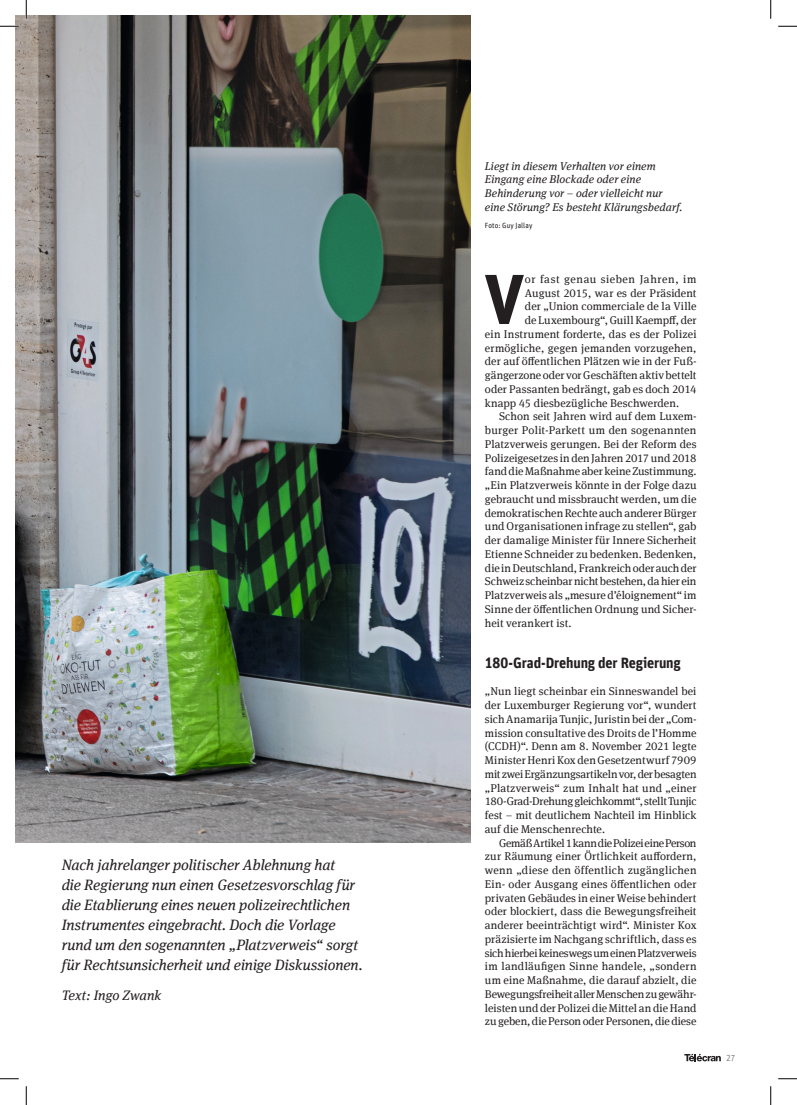
<style>
.page{position:relative;width:797px;height:1105px;background:#fff}
.page>*{position:absolute;margin:0;border:0;box-sizing:border-box;transform-origin:0 0}
._00_Haupttxt_Meta_In{font:700 70.62px "Unit Offc Pro";color:#231f20}
._03_Unterzeile_Meta{font:italic 15px/20px "Meta Serif Offc Pro";letter-spacing:-.005em;color:#231f20}
.Zwischentitel_Unit_1{font:700 15px "Unit Offc Pro";letter-spacing:-.015em;color:#231f20;scale:.95 1}
.Autorenzeile{font:italic 13.75px "Meta Serif Offc Pro";letter-spacing:-.005em;color:#231f20}
._00_Haupttxt_Meta{font:11.25px/13.8px "Meta Serif Offc Pro";letter-spacing:-.005em;color:#231f20;text-align:justify}
._00_Haupttxt_Meta_oh{font:11.25px/13.8px "Meta Serif Offc Pro";letter-spacing:.01em;color:#231f20;text-align:justify}
._00_Haupttxt_Meta_In-2{font:11.25px "Meta Serif Offc Pro";letter-spacing:.01em;color:#231f20}
._10_Bz_Meta_italic{font:italic 11.25px/13.8px "Meta Serif Offc Pro";letter-spacing:.01em;color:#231f20}
._00_Haupttxt_Meta_In-3{font:11.25px "Meta Serif Offc Pro";letter-spacing:.05em;color:#231f20}
.t1{font:8.75px "Unit Offc Pro";color:#808285;scale:.95 1}
._10_Bz_Fotoverweis_U{font:7.5px "Unit Offc Pro";letter-spacing:.01em;color:#231f20;scale:.95 1}
</style>
<div class="page">
<img style="left:16px;top:16px;width:455px;height:826px">
<svg style="left:684px;top:1054px;width:37px;height:7px"></svg>
<svg style="left:0;top:25px;width:19px;height:2px"></svg>
<svg style="left:778px;top:25px;width:19px;height:2px"></svg>
<svg style="left:0;top:1078px;width:19px;height:1px"></svg>
<svg style="left:778px;top:1078px;width:19px;height:1px"></svg>
<svg style="left:25px;top:0;width:2px;height:19px"></svg>
<svg style="left:25px;top:1086px;width:2px;height:19px"></svg>
<svg style="left:770px;top:0;width:1px;height:19px"></svg>
<svg style="left:770px;top:1086px;width:1px;height:19px"></svg>
<p class="_03_Unterzeile_Meta" style="left:62px;top:854px;width:302px">Nach jahrelanger politischer Ablehnung hat<br>die Regierung nun einen Gesetzesvorschlag für die Etablierung eines neuen polizeirechtlichen Instrumentes eingebracht. Doch die Vorlage rund um den sogenannten „Platzverweis“ sorgt für Rechtsunsicherheit und einige Diskussionen.</p>
<p class="Autorenzeile" style="left:62px;top:985px;width:101px">Text: Ingo Zwank</p>
<p class="_10_Bz_Meta_italic" style="left:485px;top:158px;width:199px">Liegt in diesem Verhalten vor einem Eingang eine Blockade oder eine Behinderung vor – oder vielleicht nur eine Störung? Es besteht Klärungsbedarf.</p>
<p class="_10_Bz_Fotoverweis_U" style="left:485px;top:221px;width:51px">Foto: Guy Jallay</p>
<p class="_00_Haupttxt_Meta_In" style="left:484px;top:248px;width:43px">V</p>
<p class="_00_Haupttxt_Meta_In-3" style="left:525px;top:271px;width:173px">or fast genau sieben Jahren, im</p>
<p class="_00_Haupttxt_Meta_In-2" style="left:525px;top:284px;width:173px">August 2015, war es der Präsident</p>
<p class="_00_Haupttxt_Meta_In-2" style="left:525px;top:298px;width:173px">der „Union commerciale de la Ville</p>
<p class="_00_Haupttxt_Meta_In-2" style="left:525px;top:312px;width:173px">de Luxembourg“, Guill Kaempff, der</p>
<p class="_00_Haupttxt_Meta_In-2" style="left:485px;top:326px;width:213px">ein Instrument forderte, das es der Polizei</p>
<p class="_00_Haupttxt_Meta_In-2" style="left:485px;top:339px;width:213px">ermögliche, gegen jemanden vorzugehen,</p>
<p class="_00_Haupttxt_Meta_In-2" style="left:485px;top:353px;width:213px">der auf öffentlichen Plätzen wie in der Fuß-</p>
<p class="_00_Haupttxt_Meta_In-2" style="left:485px;top:367px;width:213px">gängerzone oder vor Geschäften aktiv bettelt</p>
<p class="_00_Haupttxt_Meta_In-2" style="left:485px;top:381px;width:213px">oder Passanten bedrängt, gab es doch 2014</p>
<p class="_00_Haupttxt_Meta_In-2" style="left:485px;top:394px;width:196px">knapp 45 diesbezügliche Beschwerden.</p>
<p class="_00_Haupttxt_Meta" style="left:485px;top:409px;width:213px;text-indent:14px">Schon seit Jahren wird auf dem Luxem&shy;burger Polit-Parkett um den sogenannten Platzverweis gerungen. Bei der Reform des Polizeigesetzes in den Jahren 2017 und 2018 fand die Maßnahme aber keine Zustimmung. „Ein Platzverweis könnte in der Folge dazu gebraucht und missbraucht werden, um die demokratischen Rechte auch anderer Bürger und Organisationen infrage zu stellen“, gab der damalige Minister für Innere Sicherheit Etienne Schneider zu bedenken. Bedenken, die in Deutschland, Frankreich oder auch der Schweiz scheinbar nicht bestehen, da hier ein Platzverweis als „mesure d’éloignement“ im Sinne der öffentlichen Ordnung und Sicher&shy;heit verankert ist.</p>
<p class="Zwischentitel_Unit_1" style="left:485px;top:652px;width:208px">180-Grad-Drehung der Regierung</p>
<p class="_00_Haupttxt_Meta_oh" style="left:485px;top:684px;width:213px">„Nun liegt scheinbar ein Sinneswandel bei der Luxemburger Regierung vor“, wundert sich Anamarija Tunjic, Juristin bei der „Com&shy;mission consultative des Droits de l’Homme (CCDH)“. Denn am 8. November 2021 legte Minister Henri Kox den Gesetzentwurf 7909 mit zwei Ergänzungsartikeln vor, der besagten „Platzverweis“ zum Inhalt hat und „einer 180-Grad-Drehung gleichkommt“, stellt Tunjic fest – mit deutlichem Nachteil im Hinblick auf die Menschenrechte.</p>
<p class="_00_Haupttxt_Meta" style="left:485px;top:835px;width:213px;text-indent:14px">Gemäß Artikel 1 kann die Polizei eine Person zur Räumung einer Örtlichkeit auffordern, wenn „diese den öffentlich zugänglichen Ein- oder Ausgang eines öffentlichen oder privaten Gebäudes in einer Weise behindert oder blockiert, dass die Bewegungsfreiheit anderer beeinträchtigt wird“. Minister Kox präzisierte im Nachgang schriftlich, dass es sich hierbei keineswegs um einen Platzverweis im landläufigen Sinne handele, „sondern um eine Maßnahme, die darauf abzielt, die Bewegungsfreiheit aller Menschen zu gewähr&shy;leisten und der Polizei die Mittel an die Hand zu geben, die Person oder Personen, die diese</p>
<p class="t1" style="left:726px;top:1052px;width:11px">27</p>
</div>
